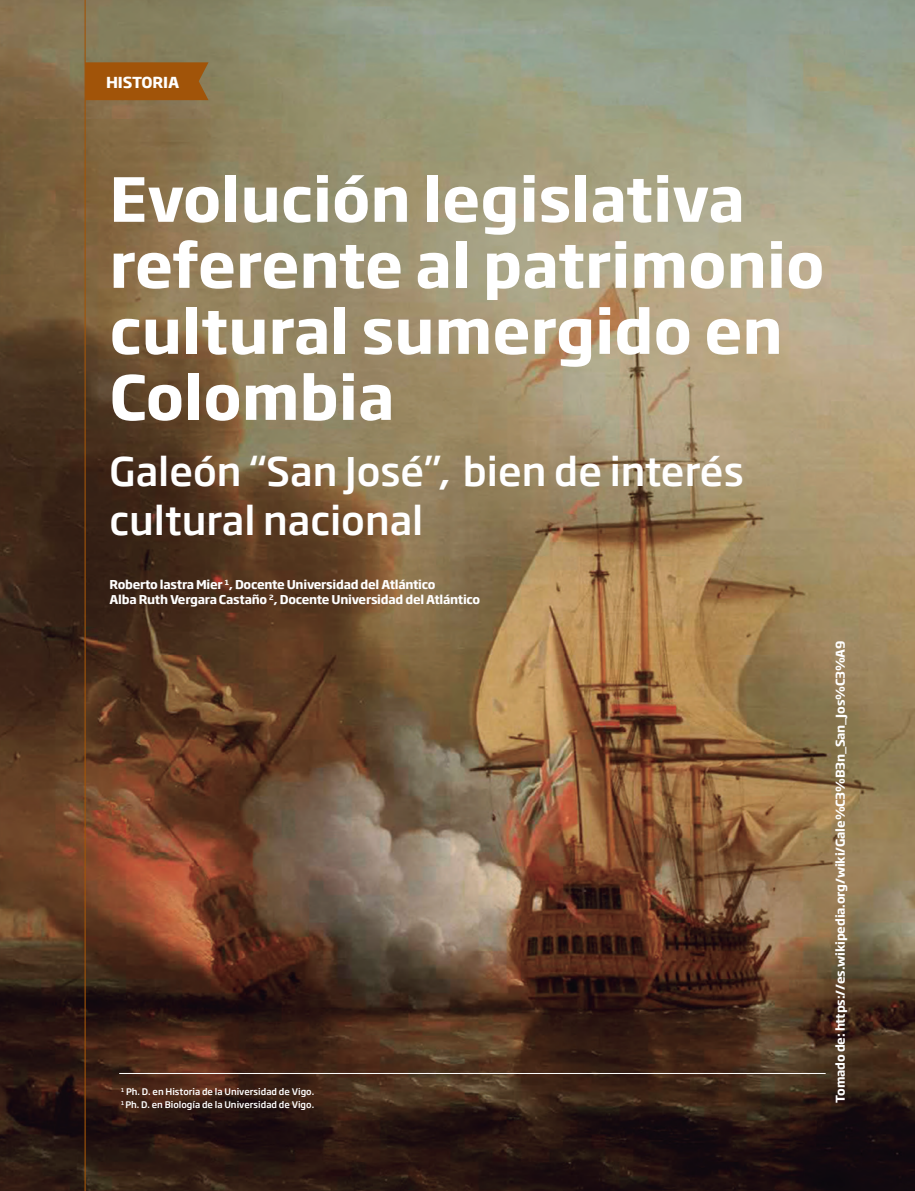
<style>
.page{position:relative;width:915px;height:1191px;background:#fff}
.page>*{position:absolute;margin:0;border:0;box-sizing:border-box;transform-origin:0 0}
.t1{font:700 60px/66px "Soho Gothic Pro";color:#fff}
.t2{font:500 39px/49.5px "Soho Gothic Pro";color:#fff}
.t3{font:700 15px "Soho Gothic Pro";letter-spacing:-.01em;color:#fff}
.t4{font:700 12px/15px "Soho Gothic Pro";letter-spacing:-.02em;color:#fff}
.t5{font:500 9px/13.5px "Soho Gothic Pro";color:#fff}
</style>
<div class="page">
<img style="left:0;top:0;width:914px;height:1191px">
<hr style="left:119px;top:1073px;width:706px;height:1px;background:#fff">
<hr style="left:84px;top:0;width:2px;height:1191px;background:#a15409">
<div style="left:86px;top:62px;width:122px;height:38px;background:#a15409"></div>
<p class="t3" style="left:106px;top:70px;width:75px">HISTORIA</p>
<h1 class="t1" style="left:109px;top:162px;width:716px">Evolución legislativa referente al patrimonio cultural sumergido en<br>Colombia</h1>
<h2 class="t2" style="left:109px;top:444px;width:635px">Galeón “San José”, bien de interés cultural nacional</h2>
<p class="t4" style="left:109px;top:576px;width:372px">Roberto lastra Mier <sup>1</sup>, Docente Universidad del Atlántico<br>Alba Ruth Vergara Castaño <sup>2</sup>, Docente Universidad del Atlántico</p>
<p class="t5" style="left:121px;top:1084px;width:194px"><sup>1</sup> Ph. D. en Historia de la Universidad de Vigo.<br><sup>1</sup> Ph. D. en Biología de la Universidad de Vigo.</p>
<p class="t4" style="left:831px;top:1102px;width:463px;rotate:-90deg">Tomado de: https://es.wikipedia.org/wiki/Gale%C3%B3n_San_Jos%C3%A9</p>
</div>
